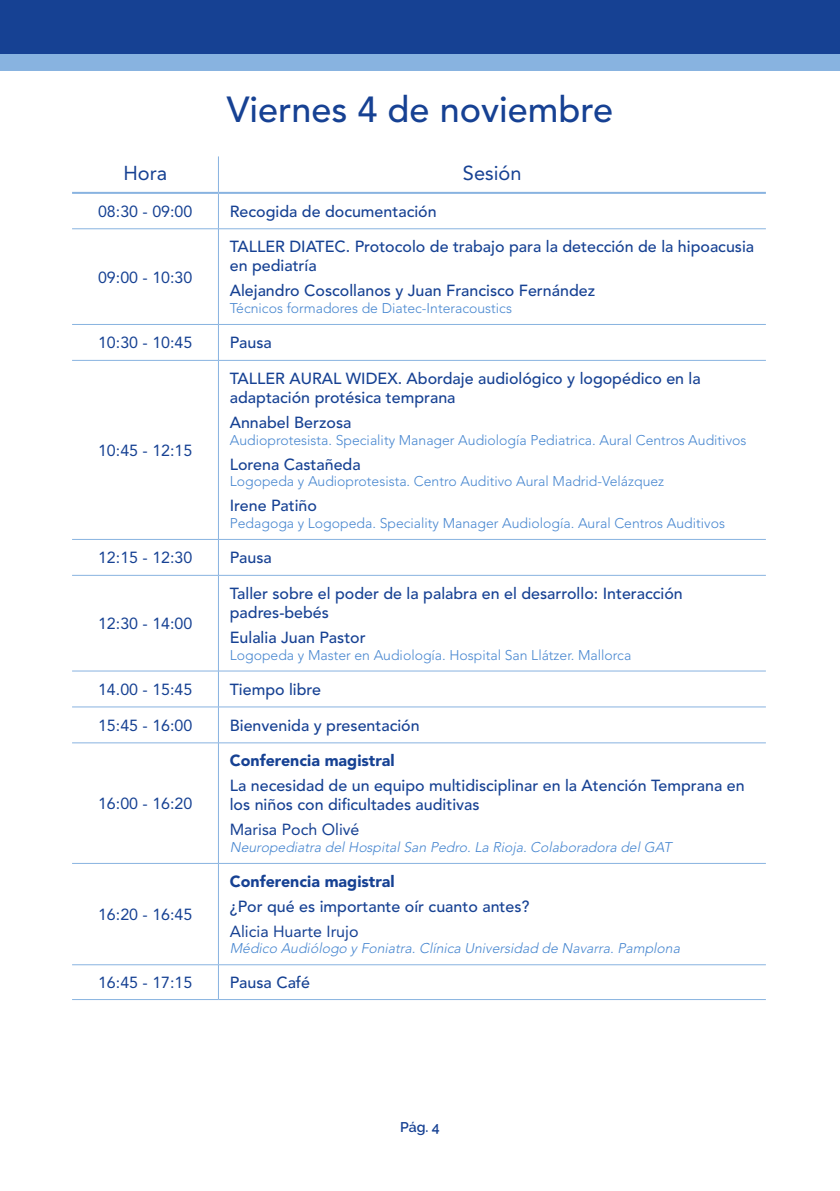
<style>
.page{position:relative;width:840px;height:1191px;background:#fff}
.page>*{position:absolute;margin:0;border:0;box-sizing:border-box;transform-origin:0 0}
.t1{font:500 36px "Avenir LT Std";color:#164193}
.t2{font:20px "Avenir LT Std";color:#164193}
.t3{font:500 16px/19.2px "Avenir LT Std";color:#164193}
.t4{font:16px "Avenir LT Std";color:#164193}
.t5{font:900 16px "Avenir LT Std";color:#164193}
.t6{font:300 14px "Avenir LT Std";color:#4887d0}
.t7{font:italic 300 14px "Avenir LT Std";color:#4887d0}
.t8{font:600 14px "Raleway";color:#164193}
</style>
<div class="page">
<div style="left:0;top:0;width:839px;height:71px;background:#88b3e0"></div>
<div style="left:0;top:0;width:839px;height:53px;background:#164193"></div>
<hr style="left:218px;top:194px;width:1px;height:34px;background:#88b3e0">
<hr style="left:72px;top:228px;width:146px;height:1px;background:#88b3e0">
<hr style="left:218px;top:228px;width:547px;height:1px;background:#88b3e0">
<hr style="left:218px;top:229px;width:1px;height:95px;background:#88b3e0">
<hr style="left:72px;top:324px;width:146px;height:1px;background:#88b3e0">
<hr style="left:218px;top:324px;width:547px;height:1px;background:#88b3e0">
<hr style="left:218px;top:325px;width:1px;height:35px;background:#88b3e0">
<hr style="left:72px;top:360px;width:146px;height:1px;background:#88b3e0">
<hr style="left:218px;top:360px;width:547px;height:1px;background:#88b3e0">
<hr style="left:218px;top:360px;width:1px;height:179px;background:#88b3e0">
<hr style="left:72px;top:539px;width:146px;height:1px;background:#88b3e0">
<hr style="left:218px;top:539px;width:547px;height:1px;background:#88b3e0">
<hr style="left:218px;top:539px;width:1px;height:36px;background:#88b3e0">
<hr style="left:72px;top:575px;width:146px;height:1px;background:#88b3e0">
<hr style="left:218px;top:575px;width:547px;height:1px;background:#88b3e0">
<hr style="left:218px;top:575px;width:1px;height:96px;background:#88b3e0">
<hr style="left:72px;top:670px;width:146px;height:1px;background:#88b3e0">
<hr style="left:218px;top:670px;width:547px;height:1px;background:#88b3e0">
<hr style="left:218px;top:671px;width:1px;height:35px;background:#88b3e0">
<hr style="left:72px;top:706px;width:146px;height:1px;background:#88b3e0">
<hr style="left:218px;top:706px;width:547px;height:1px;background:#88b3e0">
<hr style="left:218px;top:707px;width:1px;height:35px;background:#88b3e0">
<hr style="left:72px;top:742px;width:146px;height:1px;background:#88b3e0">
<hr style="left:218px;top:742px;width:547px;height:1px;background:#88b3e0">
<hr style="left:218px;top:743px;width:1px;height:120px;background:#88b3e0">
<hr style="left:72px;top:863px;width:146px;height:1px;background:#88b3e0">
<hr style="left:218px;top:863px;width:547px;height:1px;background:#88b3e0">
<hr style="left:218px;top:863px;width:1px;height:101px;background:#88b3e0">
<hr style="left:72px;top:964px;width:146px;height:1px;background:#88b3e0">
<hr style="left:218px;top:964px;width:547px;height:1px;background:#88b3e0">
<hr style="left:218px;top:965px;width:1px;height:34px;background:#88b3e0">
<hr style="left:72px;top:999px;width:146px;height:1px;background:#88b3e0">
<hr style="left:218px;top:999px;width:547px;height:1px;background:#88b3e0">
<hr style="left:218px;top:156px;width:1px;height:36px;background:#88b3e0">
<hr style="left:72px;top:192px;width:146px;height:2px;background:#88b3e0">
<hr style="left:218px;top:192px;width:547px;height:2px;background:#88b3e0">
<h1 class="t1" style="left:226px;top:88px;width:388px">Viernes 4 de noviembre</h1>
<p class="t2" style="left:123px;top:161px;width:45px">Hora</p>
<p class="t2" style="left:462px;top:161px;width:60px">Sesión</p>
<p class="t4" style="left:98px;top:202px;width:96px">08:30 - 09:00</p>
<p class="t3" style="left:230px;top:202px;width:208px">Recogida de documentación</p>
<p class="t4" style="left:98px;top:268px;width:96px">09:00 - 10:30</p>
<p class="t3" style="left:230px;top:237px;width:525px">TALLER DIATEC. Protocolo de trabajo para la detección de la hipoacusia en pediatría</p>
<p class="t3" style="left:230px;top:281px;width:366px">Alejandro Coscollanos y Juan Francisco Fernández</p>
<p class="t6" style="left:230px;top:300px;width:283px">Técnicos formadores de Diatec-Interacoustics</p>
<p class="t4" style="left:98px;top:333px;width:96px">10:30 - 10:45</p>
<p class="t3" style="left:230px;top:334px;width:44px">Pausa</p>
<p class="t4" style="left:98px;top:441px;width:96px">10:45 - 12:15</p>
<p class="t3" style="left:230px;top:369px;width:472px">TALLER AURAL WIDEX. Abordaje audiológico y logopédico en la adaptación protésica temprana</p>
<p class="t3" style="left:230px;top:413px;width:123px">Annabel Berzosa</p>
<p class="t6" style="left:230px;top:432px;width:518px">Audioprotesista. Speciality Manager Audiología Pediatrica. Aural Centros Auditivos</p>
<p class="t3" style="left:230px;top:455px;width:132px">Lorena Castañeda</p>
<p class="t6" style="left:230px;top:473px;width:435px">Logopeda y Audioprotesista. Centro Auditivo Aural Madrid-Velázquez</p>
<p class="t3" style="left:230px;top:496px;width:89px">Irene Patiño</p>
<p class="t6" style="left:230px;top:515px;width:496px">Pedagoga y Logopeda. Speciality Manager Audiología. Aural Centros Auditivos</p>
<p class="t4" style="left:98px;top:548px;width:96px">12:15 - 12:30</p>
<p class="t3" style="left:230px;top:548px;width:44px">Pausa</p>
<p class="t4" style="left:98px;top:614px;width:96px">12:30 - 14:00</p>
<p class="t3" style="left:230px;top:584px;width:454px">Taller sobre el poder de la palabra en el desarrollo: Interacción padres-bebés</p>
<p class="t3" style="left:230px;top:628px;width:137px">Eulalia Juan Pastor</p>
<p class="t6" style="left:230px;top:646px;width:403px">Logopeda y Master en Audiología. Hospital San Llátzer. Mallorca</p>
<p class="t4" style="left:98px;top:680px;width:96px">14.00 - 15:45</p>
<p class="t3" style="left:230px;top:680px;width:93px">Tiempo libre</p>
<p class="t4" style="left:98px;top:716px;width:96px">15:45 - 16:00</p>
<p class="t3" style="left:230px;top:716px;width:191px">Bienvenida y presentación</p>
<p class="t4" style="left:98px;top:794px;width:96px">16:00 - 16:20</p>
<p class="t4" style="left:98px;top:905px;width:96px">16:20 - 16:45</p>
<p class="t5" style="left:230px;top:751px;width:166px">Conferencia magistral</p>
<p class="t3" style="left:230px;top:776px;width:516px">La necesidad de un equipo multidisciplinar en la Atención Temprana en los niños con dificultades auditivas</p>
<p class="t4" style="left:230px;top:820px;width:131px">Marisa Poch Olivé</p>
<p class="t7" style="left:230px;top:839px;width:446px">Neuropediatra delHospitalSan Pedro.La Rioja.Colaboradora delGAT</p>
<p class="t5" style="left:230px;top:871px;width:166px">Conferencia magistral</p>
<p class="t3" style="left:230px;top:897px;width:301px">¿Por qué es importante oír cuanto antes?</p>
<p class="t4" style="left:230px;top:921px;width:130px">Alicia Huarte Irujo</p>
<p class="t7" style="left:230px;top:940px;width:454px">Médico Audiólogo y Foniatra.Clínica Universidad de Navarra.Pamplona</p>
<p class="t4" style="left:98px;top:973px;width:96px">16:45 - 17:15</p>
<p class="t3" style="left:230px;top:973px;width:82px">Pausa Café</p>
<p class="t8" style="left:400px;top:1119px;width:41px">Pág. 4</p>
</div>
